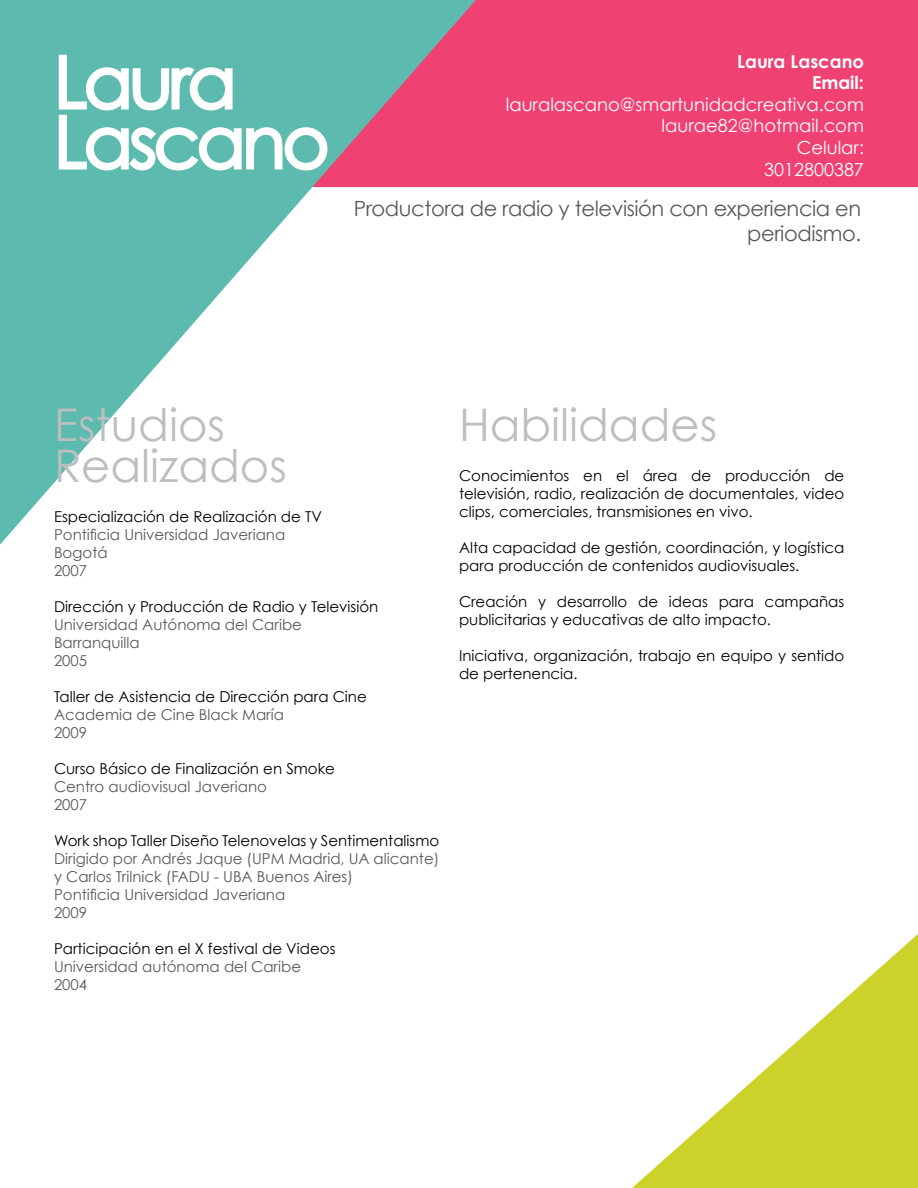
<style>
.page{position:relative;width:918px;height:1188px;background:#fff}
.page>*{position:absolute;margin:0;border:0;box-sizing:border-box;transform-origin:0 0}
.t1{font:72px/60px "Century Gothic";letter-spacing:-.05em;color:#fff}
.t2{font:45px/40.5px "Century Gothic";color:#bcbec0}
.t3{font:21px/25.2px "Century Gothic";letter-spacing:-.02em;color:#58595b;text-align:right}
.t4{font:18px/21.6px "Century Gothic";color:#fff;text-align:right}
.t5{font:700 18px/21.6px "Century Gothic";color:#fff;text-align:right}
.t6{font:15px/18px "Century Gothic";color:#000}
.t7{font:15px/18px "Century Gothic";color:#58595b}
</style>
<div class="page">
<div style="left:476px;top:0;width:442px;height:187px;background:#ef4273"></div>
<svg style="left:0;top:0;width:476px;height:545px"></svg>
<svg style="left:632px;top:934px;width:286px;height:254px"></svg>
<svg style="left:57px;top:53px;width:272px;height:120px"></svg>
<h1 class="t1" style="left:54px;top:51px;width:277px">Laura<br>Lascano</h1>
<p class="t5" style="left:737px;top:50px;width:128px">Laura Lascano<br>Email:</p>
<p class="t4" style="left:506px;top:93px;width:360px">lauralascano@smartunidadcreativa.com laurae82@hotmail.com<br>Celular:<br>3012800387</p>
<h3 class="t3" style="left:354px;top:195px;width:509px">Productora de radio y televisión con experiencia en periodismo.</h3>
<h2 class="t2" style="left:54px;top:404px;width:234px">Estudios<br>Realizados</h2>
<p class="t6" style="left:54px;top:507px;width:270px">Especialización de Realización de TV</p>
<p class="t7" style="left:54px;top:525px;width:233px">Pontificia Universidad Javeriana<br>Bogotá<br>2007</p>
<p class="t6" style="left:54px;top:597px;width:326px">Dirección y Producción de Radio y Televisión</p>
<p class="t7" style="left:54px;top:615px;width:250px">Universidad Autónoma del Caribe<br>Barranquilla<br>2005</p>
<p class="t6" style="left:54px;top:687px;width:314px">Taller de Asistencia de Dirección para Cine</p>
<p class="t7" style="left:54px;top:705px;width:232px">Academia de Cine Black María<br>2009</p>
<p class="t6" style="left:54px;top:759px;width:282px">Curso Básico de Finalización en Smoke</p>
<p class="t7" style="left:54px;top:777px;width:214px">Centro audiovisual Javeriano<br>2007</p>
<p class="t6" style="left:54px;top:831px;width:387px">Work shop Taller Diseño Telenovelas y Sentimentalismo</p>
<p class="t7" style="left:54px;top:849px;width:387px">Dirigido por Andrés Jaque (UPM Madrid, UA alicante) y Carlos Trilnick (FADU - UBA Buenos Aires)<br>Pontificia Universidad Javeriana<br>2009</p>
<p class="t6" style="left:54px;top:939px;width:283px">Participación en el X festival de Videos</p>
<p class="t7" style="left:54px;top:957px;width:249px">Universidad autónoma del Caribe<br>2004</p>
<h2 class="t2" style="left:459px;top:404px;width:260px">Habilidades</h2>
<p class="t6" style="left:459px;top:466px;width:387px;text-align:justify">Conocimientos en el área de producción de televisión, radio, realización de documentales, video clips, comerciales, transmisiones en vivo.</p>
<p class="t6" style="left:459px;top:538px;width:387px">Alta capacidad de gestión, coordinación, y logística para producción de contenidos audiovisuales.</p>
<p class="t6" style="left:459px;top:592px;width:387px">Creación y desarrollo de ideas para campañas publicitarias y educativas de alto impacto.</p>
<p class="t6" style="left:459px;top:646px;width:387px">Iniciativa, organización, trabajo en equipo y sentido de pertenencia.</p>
</div>
